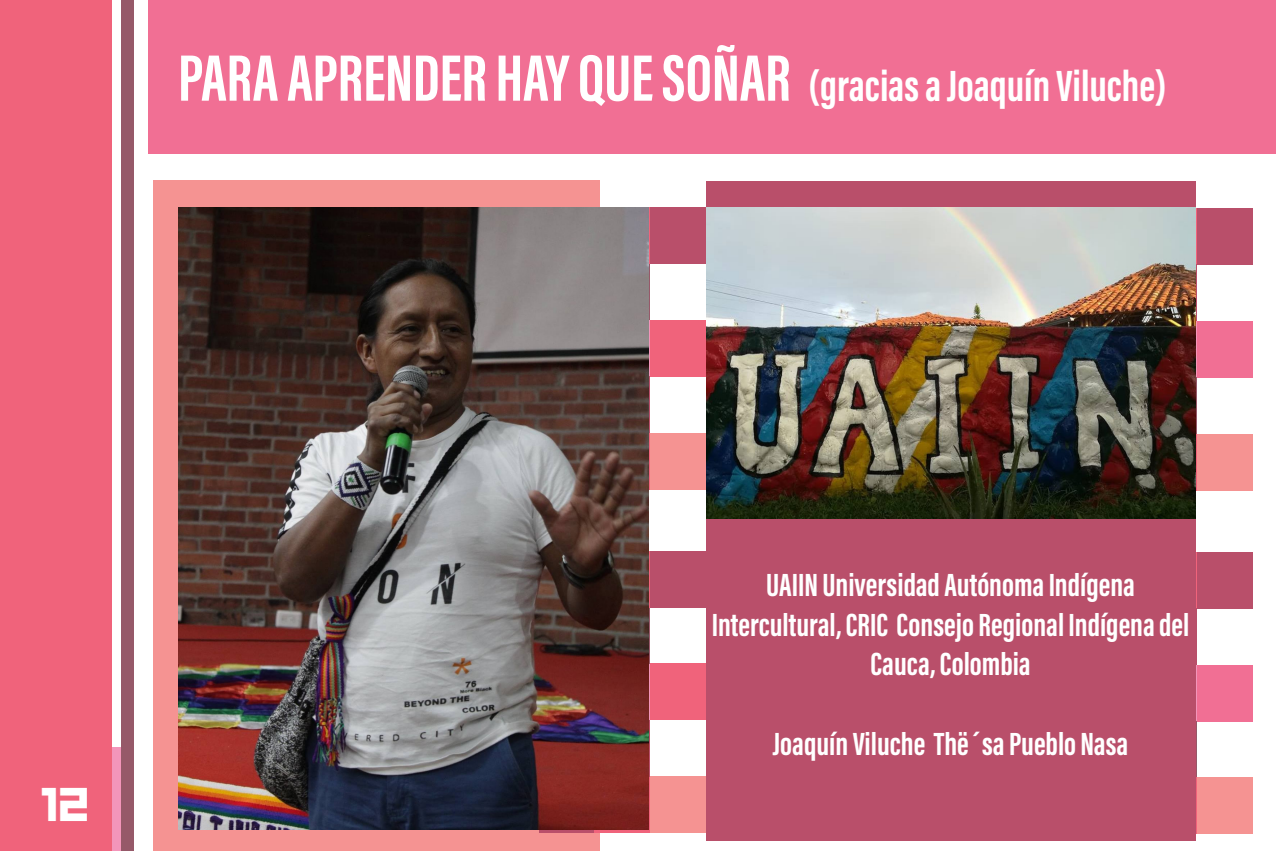
<style>
.page{position:relative;width:1276px;height:851px;background:#fff}
.page>*{position:absolute;margin:0;border:0;box-sizing:border-box;transform-origin:0 0}
.Titulo_nuevo{font:700 45px "Acumin Pro Extra Cond";color:#fff}
.t1{font:45px "Kremlin";color:#fff}
.Estilo_de_párrafo_4{font:700 33px/39.6px "Acumin Pro Extra Cond";color:#fff;text-align:center}
.s1{font-size:67.5px}
</style>
<div class="page">
<div style="left:121px;top:747px;width:12px;height:103px;background:#965969"></div>
<div style="left:110px;top:747px;width:11px;height:103px;background:#f395ba"></div>
<div style="left:0;top:0;width:112px;height:850px;background:#f0637b"></div>
<div style="left:121px;top:0;width:12px;height:747px;background:#965969"></div>
<div style="left:153px;top:181px;width:447px;height:669px;background:#f59392"></div>
<div style="left:149px;top:0;width:1127px;height:153px;background:#f16f94"></div>
<div style="left:1197px;top:665px;width:56px;height:56px;background:#f16f94"></div>
<div style="left:1141px;top:665px;width:56px;height:56px;background:#b94f6a"></div>
<div style="left:1141px;top:721px;width:56px;height:56px;background:#b94f6a"></div>
<div style="left:1197px;top:777px;width:56px;height:56px;background:#f59392"></div>
<div style="left:1141px;top:777px;width:56px;height:56px;background:#b94f6a"></div>
<div style="left:1197px;top:552px;width:56px;height:56px;background:#b94f6a"></div>
<div style="left:1141px;top:552px;width:56px;height:56px;background:#b94f6a"></div>
<div style="left:1141px;top:608px;width:56px;height:56px;background:#b94f6a"></div>
<div style="left:706px;top:181px;width:489px;height:659px;background:#b94f6a"></div>
<div style="left:594px;top:663px;width:56px;height:56px;background:#72231f"></div>
<svg style="left:648px;top:607px;width:2px;height:56px"></svg>
<div style="left:650px;top:663px;width:56px;height:56px;background:#f0637b"></div>
<svg style="left:648px;top:551px;width:2px;height:56px"></svg>
<div style="left:650px;top:551px;width:56px;height:56px;background:#b94f6a"></div>
<div style="left:538px;top:776px;width:56px;height:56px;background:linear-gradient(to right,#b94f6a,#b94f6a)"></div>
<svg style="left:594px;top:776px;width:56px;height:56px"></svg>
<svg style="left:648px;top:720px;width:2px;height:56px"></svg>
<div style="left:650px;top:776px;width:56px;height:56px;background:#f59392"></div>
<div style="left:1197px;top:321px;width:56px;height:57px;background:#f16f94"></div>
<svg style="left:1195px;top:321px;width:2px;height:57px"></svg>
<svg style="left:1195px;top:378px;width:2px;height:56px"></svg>
<div style="left:1197px;top:434px;width:56px;height:56px;background:#f59392"></div>
<svg style="left:1195px;top:434px;width:2px;height:56px"></svg>
<div style="left:1197px;top:208px;width:56px;height:57px;background:#b94f6a"></div>
<div style="left:1141px;top:208px;width:56px;height:57px;background:#b9cccc"></div>
<svg style="left:1195px;top:265px;width:2px;height:56px"></svg>
<svg style="left:648px;top:320px;width:2px;height:56px"></svg>
<div style="left:594px;top:264px;width:56px;height:56px;background:#8b8585"></div>
<div style="left:650px;top:320px;width:56px;height:56px;background:#f0637b"></div>
<svg style="left:648px;top:207px;width:2px;height:57px"></svg>
<div style="left:650px;top:207px;width:56px;height:57px;background:#b94f6a"></div>
<svg style="left:648px;top:433px;width:2px;height:56px"></svg>
<svg style="left:648px;top:376px;width:2px;height:57px"></svg>
<div style="left:650px;top:433px;width:56px;height:56px;background:#f59392"></div>
<img style="left:179px;top:207px;width:469px;height:622px">
<img style="left:706px;top:207px;width:489px;height:311px">
<p class="Titulo_nuevo" style="left:178px;top:58px;width:990px"><span class="s1">PARA APRENDER HAY QUE SOÑAR</span> (gracias a Joaquín Viluche)</p>
<h1 class="t1" style="left:42px;top:787px;width:51px">12</h1>
<p class="Estilo_de_párrafo_4" style="left:766px;top:564px;width:370px">UAIIN Universidad Autónoma Indígena</p>
<p class="Estilo_de_párrafo_4" style="left:712px;top:604px;width:479px">Intercultural, CRIC Consejo Regional Indígena del<br>Cauca, Colombia</p>
<p class="Estilo_de_párrafo_4" style="left:773px;top:723px;width:357px">Joaquín Viluche Thë´sa Pueblo Nasa</p>
</div>
